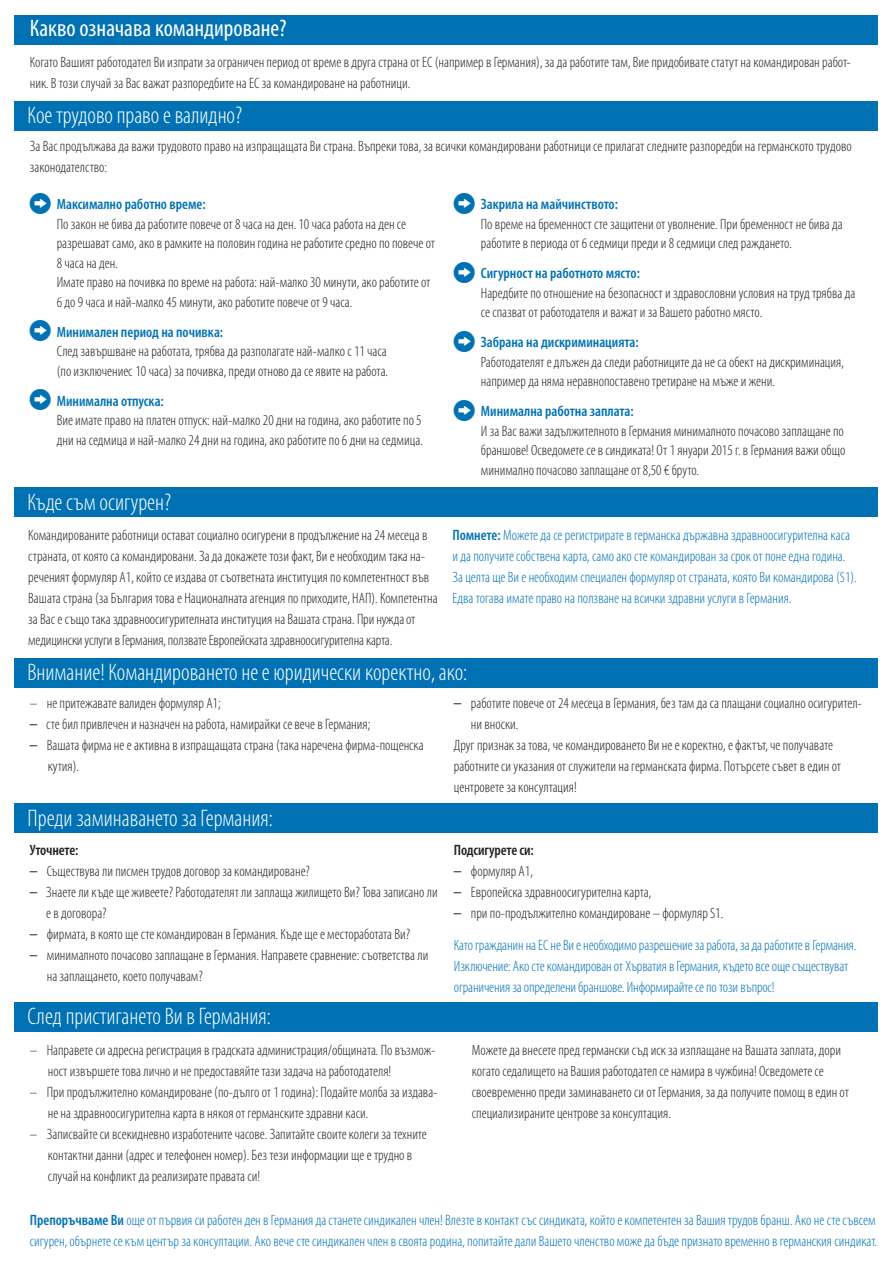
<style>
.page{position:relative;width:893px;height:1263px;background:#fff}
.page>*{position:absolute;margin:0;border:0;box-sizing:border-box;transform-origin:0 0}
.Headline_14pt_blau{font:300 condensed 24px "Myriad Pro";color:#fff}
.Headline_14pt_blau-2{font:condensed 24px "Myriad Pro";color:#fff}
.Fließtext_9pt{font:300 condensed 15px/21px "Myriad Pro";color:#231f20}
.Fließtext_9pt-2{font:300 condensed 15px/21px "Myriad Pro";letter-spacing:-.01em;color:#0072b4}
.Fließtext_9pt_ohne_b{font:300 condensed 15px/21px "Myriad Pro";color:#0072b4}
.Einzug_mir_Anstrich{font:300 condensed 15px/21px "Myriad Pro";color:#231f20}
.Einzug_mir_Anstrich-2{font:600 condensed 15px "Myriad Pro";letter-spacing:-.01em;color:#231f20}
.Fließtext_9pt-3{font:600 condensed 15px "Myriad Pro";letter-spacing:-.015em;color:#231f20}
.s1{font-weight:600;color:#0072b4}
.s2{font-weight:600}
.s3{font-family:"Frutiger LT Com"}
</style>
<div class="page">
<div style="left:15px;top:15px;width:863px;height:30px;background:#0072b4"></div>
<div style="left:15px;top:101px;width:863px;height:30px;background:#0072b4"></div>
<div style="left:15px;top:487px;width:863px;height:30px;background:#0072b4"></div>
<div style="left:15px;top:658px;width:863px;height:29px;background:#0072b4"></div>
<div style="left:15px;top:803px;width:863px;height:30px;background:#0072b4"></div>
<div style="left:15px;top:1002px;width:863px;height:30px;background:#0072b4"></div>
<p class="Headline_14pt_blau-2" style="left:30px;top:14px;width:258px">Какво означава командироване?</p>
<p class="Fließtext_9pt" style="left:30px;top:52px;width:823px">Когато Вашият работодател Ви изпрати за ограничен период от време в друга страна от ЕС (например в Германия), за да работите там, Вие придобивате статут на командирован работ&shy;ник. В този случай за Вас важат разпоредбите на ЕС за командироване на работници.</p>
<p class="Headline_14pt_blau" style="left:28px;top:101px;width:216px">Кое трудово право е валидно?</p>
<p class="Fließtext_9pt" style="left:30px;top:136px;width:823px">За Вас продължава да важи трудовото право на изпращащата Ви страна. Въпреки това, за всички командировани работници се прилагат следните разпоредби на германското трудово законодателство:</p>
<p class="Fließtext_9pt" style="left:57px;top:194px;width:380px;line-height:19.5px"><span class="s1">Максимално работно време:<br></span>По закон не бива да работите повече от 8 часа на ден. 10 часа работа на ден се разрешават само, ако в рамките на половин година не работите средно по повече от 8 часа на ден.<br>Имате право на почивка по време на работа: най-малко 30 минути, ако работите от 6 до 9 часа и най-малко 45 минути, ако работите повече от 9 часа.</p>
<p class="Fließtext_9pt" style="left:57px;top:322px;width:333px;line-height:19.5px"><span class="s1">Минимален период на почивка:<br></span>След завършване на работата, трябва да разполагате най-малко с 11 часа (по изключениес 10 часа) за почивка, преди отново да се явите на работа.</p>
<p class="Fließtext_9pt" style="left:57px;top:391px;width:368px;line-height:19.5px"><span class="s1">Минимална отпуска:<br></span>Вие имате право на платен отпуск: най-малко 20 дни на година, ако работите по 5 дни на седмица и най-малко 24 дни на година, ако работите по 6 дни на седмица.</p>
<p class="Fließtext_9pt" style="left:481px;top:194px;width:363px;line-height:19.5px"><span class="s1">Закрила на майчинството:<br></span>По време на бременност сте защитени от уволнение. При бременност не бива да работите в периода от 6 седмици преди и 8 седмици след раждането.</p>
<p class="Fließtext_9pt" style="left:481px;top:263px;width:376px;line-height:19.5px"><span class="s1">Сигурност на работното място:<br></span>Наредбите по отношение на безопасност и здравословни условия на труд трябва да се спазват от работодателя и важат и за Вашето работно място.</p>
<p class="Fließtext_9pt" style="left:481px;top:332px;width:365px;line-height:19.5px"><span class="s1">Забрана на дискриминацията:<br></span>Работодателят е длъжен да следи работниците да не са обект на дискриминация, например да няма неравнопоставено третиране на мъже и жени.</p>
<p class="Fließtext_9pt" style="left:481px;top:401px;width:366px;line-height:19.5px"><span class="s1">Минимална работна заплата:<br></span>И за Вас важи задължителното в Германия минималното почасово заплащане по браншове! Осведомете се в синдиката! От 1 януари 2015 г. в Германия важи общо минимално почасово заплащане от 8,50 € бруто.</p>
<p class="Headline_14pt_blau" style="left:28px;top:488px;width:145px">Къде съм осигурен?</p>
<p class="Fließtext_9pt" style="left:28px;top:524px;width:411px">Командированите работници остават социално осигурени в продължение на 24 месеца в страната, от която са командировани. За да докажете този факт, Ви е необходим така на&shy;реченият формуляр A1, който се издава от съответната институция по компетентност във Вашата страна (за България това е Националната агенция по приходите, НАП). Компетентна за Вас е също така здравноосигурителната институция на Вашата страна. При нужда от медицински услуги в Германия, ползвате Европейската здравноосигурителна карта.</p>
<p class="Fließtext_9pt-2" style="left:452px;top:524px;width:406px"><span class="s2">Помнете:</span> Можете да се регистрирате в германска държавна здравноосигурителна каса и да получите собствена карта, само ако сте командирован за срок от поне една година.<br>За целта ще Ви е необходим специален формуляр от страната, която Ви командирова (S1).<br>Едва тогава имате право на ползване на всички здравни услуги в Германия.</p>
<p class="Headline_14pt_blau" style="left:28px;top:658px;width:441px">Внимание! Командироването не е юридически коректно, ако:</p>
<p class="Fließtext_9pt" style="left:30px;top:692px;width:192px">– не притежавате валиден формуляр A1;</p>
<p class="Fließtext_9pt" style="left:30px;top:713px;width:342px"><span class="s3">–</span> сте бил привлечен и назначен на работа, намирайки се вече в Германия;</p>
<p class="Fließtext_9pt" style="left:48px;top:734px;width:377px;text-indent:-18px"><span class="s3">–</span> Вашата фирма не е активна в изпращащата страна (така наречена фирма-пощенска кутия).</p>
<p class="Headline_14pt_blau" style="left:28px;top:803px;width:247px">Преди заминаването за Германия:</p>
<p class="Fließtext_9pt-3" style="left:30px;top:841px;width:50px">Уточнете:</p>
<p class="Fließtext_9pt" style="left:30px;top:860px;width:282px"><span class="s3">–</span> Съществува ли писмен трудов договор за командироване?</p>
<p class="Fließtext_9pt" style="left:46px;top:881px;width:393px;text-indent:-16px"><span class="s3">–</span> Знаете ли къде ще живеете? Работодателят ли заплаща жилището Ви? Това записано ли е в договора?</p>
<p class="Fließtext_9pt" style="left:30px;top:923px;width:382px"><span class="s3">–</span> фирмата, в която ще сте командирован в Германия. Къде ще е местоработата Ви?</p>
<p class="Fließtext_9pt" style="left:47px;top:944px;width:383px;text-indent:-17px"><span class="s3">–</span> минималното почасово заплащане в Германия. Направете сравнение: съответства ли на заплащането, което получавам?</p>
<p class="Headline_14pt_blau" style="left:28px;top:1002px;width:245px">След пристигането Ви в Германия:</p>
<p class="Fließtext_9pt" style="left:48px;top:1039px;width:389px;text-indent:-18px">– Направете си адресна регистрация в градската администрация/общината. По възмож&shy;ност извършете това лично и не предоставяйте тази задача на работодателя!</p>
<p class="Fließtext_9pt" style="left:48px;top:1081px;width:391px;text-indent:-18px">– При продължително командироване (по-дълго от 1 година): Подайте молба за издава&shy;не на здравноосигурителна карта в някоя от германските здравни каси.</p>
<p class="Fließtext_9pt" style="left:48px;top:1123px;width:381px;text-indent:-18px">– Записвайте си всекидневно изработените часове. Запитайте своите колеги за техните контактни данни (адрес и телефонен номер). Без тези информации ще е трудно в случай на конфликт да реализирате правата си!</p>
<p class="Fließtext_9pt" style="left:471px;top:692px;width:393px;text-indent:-17px"><span class="s3">–</span> работите повече от 24 месеца в Германия, без там да са плащани социално осигурител&shy;ни вноски.</p>
<p class="Einzug_mir_Anstrich" style="left:454px;top:734px;width:389px">Друг признак за това, че командироването Ви не е коректно, е фактът, че получавате работните си указания от служители на германската фирма. Потърсете съвет в един от центровете за консултация!</p>
<p class="Einzug_mir_Anstrich-2" style="left:454px;top:841px;width:81px">Подсигурете си:</p>
<p class="Fließtext_9pt" style="left:454px;top:860px;width:80px"><span class="s3">–</span> формуляр A1,</p>
<p class="Fließtext_9pt" style="left:454px;top:881px;width:199px"><span class="s3">–</span> Европейска здравноосигурителна карта,</p>
<p class="Fließtext_9pt" style="left:454px;top:902px;width:271px"><span class="s3">–</span> при по-продължително командироване – формуляр S1.</p>
<p class="Fließtext_9pt-2" style="left:454px;top:934px;width:404px">Като гражданин на ЕС не Ви е необходимо разрешение за работа, за да работите в Германия.<br>Изключение: Ако сте командирован от Хърватия в Германия, където все още съществуват ограничения за определени браншове. Информирайте се по този въпрос!</p>
<p class="Fließtext_9pt" style="left:472px;top:1039px;width:379px">Можете да внесете пред германски съд иск за изплащане на Вашата заплата, дори когато седалището на Вашия работодател се намира в чужбина! Осведомете се своевременно преди заминаването си от Германия, за да получите помощ в един от специализираните центрове за консултация.</p>
<p class="Fließtext_9pt_ohne_b" style="left:30px;top:1209px;width:849px"><span class="s2">Препоръчваме Ви</span> още от първия си работен ден в Германия да станете синдикален член! Влезте в контакт със синдиката, който е компетентен за Вашия трудов бранш. Ако не сте съвсем сигурен, обърнете се към център за консултации. Ако вече сте синдикален член в своята родина, попитайте дали Вашето членство може да бъде признато временно в германския синдикат.</p>
</div>
